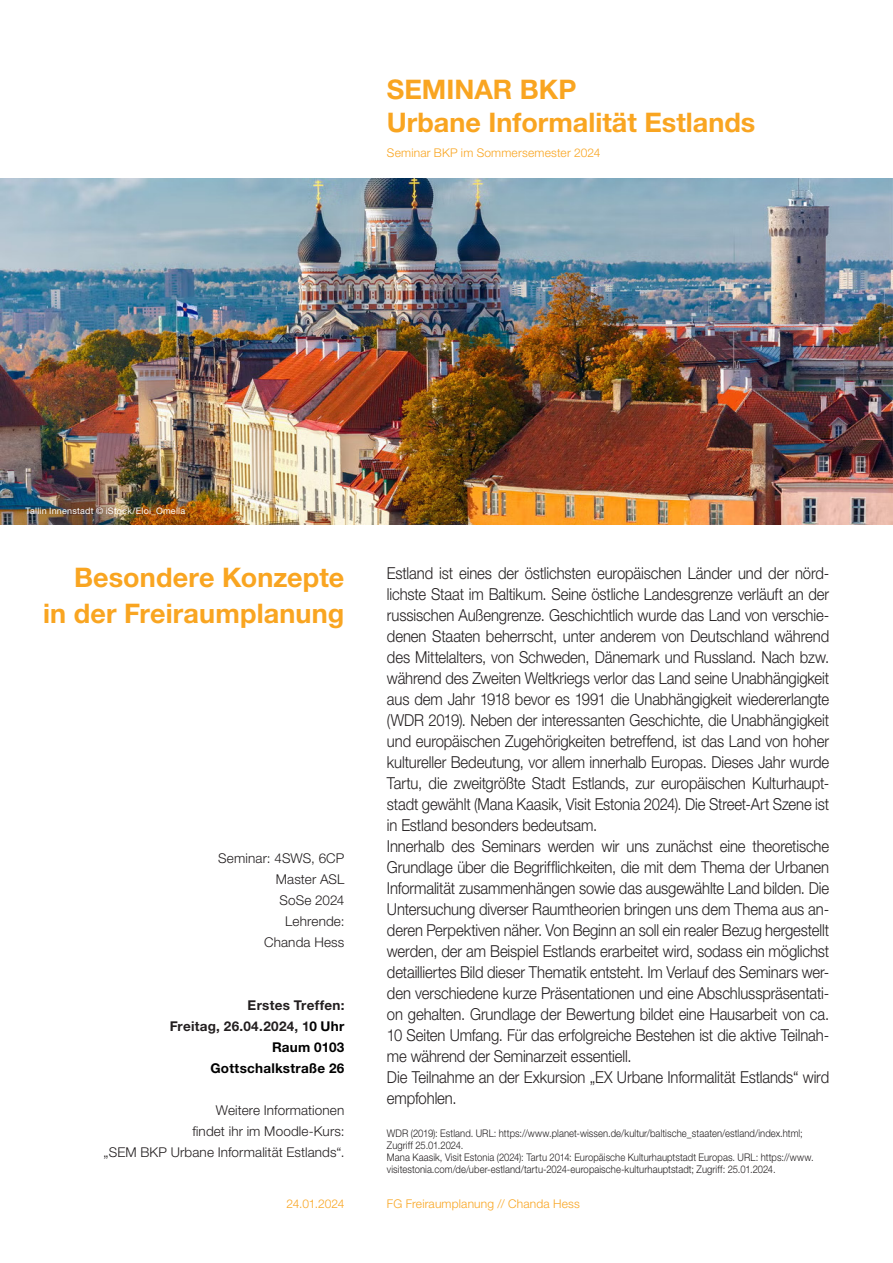
<style>
.page{position:relative;width:893px;height:1263px;background:#fff}
.page>*{position:absolute;margin:0;border:0;box-sizing:border-box;transform-origin:0 0}
.Untertitel{font:700 27px/32.4px "Helvetica Neue LT Std";color:#f9a521}
.Fließtext{font:300 16.5px/21px "Helvetica Neue LT Std";letter-spacing:-.005em;color:#231f20;text-align:justify;scale:.9 1}
.Infoleiste{font:300 13.5px "Helvetica Neue LT Std";letter-spacing:.01em;color:#231f20}
.Infoleiste-2{font:700 13.5px "Helvetica Neue LT Std";letter-spacing:.02em;color:#231f20}
.Infoleiste-3{font:700 13.5px "Helvetica Neue LT Std";letter-spacing:.02em;color:#000}
.t1{font:300 12px "Helvetica Neue LT Std";letter-spacing:.015em;color:#f9a521}
.Fließtext-2{font:300 10.5px/12px "Helvetica Neue LT Std";letter-spacing:.01em;color:#231f20;scale:.9 1}
.Bildbeschriftung-weiß{font:9px "Helvetica Neue LT Std";letter-spacing:.02em;color:#fff}
.s1{color:#000}
</style>
<div class="page">
<img style="left:0;top:179px;width:893px;height:346px">
<h1 class="Untertitel" style="left:387px;top:73px;width:370px">SEMINAR BKP<br>Urbane Informalität Estlands</h1>
<p class="t1" style="left:387px;top:145px;width:215px">Seminar BKP im Sommersemester 2024</p>
<p class="Bildbeschriftung-weiß" style="left:26px;top:505px;width:161px">Tallin Innenstadt © iStock/Eloi_Omella</p>
<p class="Untertitel" style="left:74px;top:560px;width:272px">Besondere Konzepte</p>
<p class="Untertitel" style="left:43px;top:596px;width:303px">in der Freiraumplanung</p>
<p class="Infoleiste" style="left:218px;top:849px;width:128px">Seminar: 4SWS, 6CP</p>
<p class="Infoleiste" style="left:276px;top:870px;width:70px">Master ASL</p>
<p class="Infoleiste" style="left:279px;top:891px;width:67px">SoSe 2024</p>
<p class="Infoleiste" style="left:285px;top:912px;width:61px">Lehrende:</p>
<p class="Infoleiste" style="left:264px;top:933px;width:82px">Chanda Hess</p>
<p class="Infoleiste-2" style="left:248px;top:996px;width:98px">Erstes Treffen:</p>
<p class="Infoleiste-2" style="left:170px;top:1017px;width:176px">Freitag, 26.04.2024, 1<span class="s1">0 Uhr</span></p>
<p class="Infoleiste-3" style="left:272px;top:1038px;width:74px">Raum 0103</p>
<p class="Infoleiste-3" style="left:210px;top:1059px;width:135px">Gottschalkstraße 26</p>
<p class="Infoleiste" style="left:216px;top:1101px;width:130px">Weitere Informationen</p>
<p class="Infoleiste" style="left:193px;top:1122px;width:153px">findet ihr im Moodle-Kurs:</p>
<p class="Infoleiste" style="left:104px;top:1143px;width:242px">„SEM BKP Urbane Informalität Estlands“.</p>
<p class="Fließtext" style="left:387px;top:562px;width:493px">Estland ist eines der östlichsten europäischen Länder und der nörd&shy;lichste Staat im Baltikum. Seine östliche Landesgrenze verläuft an der russischen Außengrenze. Geschichtlich wurde das Land von verschie&shy;denen Staaten beherrscht, unter anderem von Deutschland während des Mittelalters, von Schweden, Dänemark und Russland. Nach bzw. während des Zweiten Weltkriegs verlor das Land seine Unabhängigkeit aus dem Jahr 1918 bevor es 1991 die Unabhängigkeit wiedererlangte (WDR 2019). Neben der interessanten Geschichte, die Unabhängigkeit und europäischen Zugehörigkeiten betreffend, ist das Land von hoher kultureller Bedeutung, vor allem innerhalb Europas. Dieses Jahr wurde Tartu, die zweitgrößte Stadt Estlands, zur europäischen Kulturhaupt&shy;stadt gewählt (Mana Kaasik, Visit Estonia 2024). Die Street-Art Szene ist in Estland besonders bedeutsam.</p>
<p class="Fließtext" style="left:387px;top:835px;width:493px">Innerhalb des Seminars werden wir uns zunächst eine theoretische Grundlage über die Begrifflichkeiten, die mit dem Thema der Urbanen Informalität zusammenhängen sowie das ausgewählte Land bilden. Die Untersuchung diverser Raumtheorien bringen uns dem Thema aus an&shy;deren Perpektiven näher. Von Beginn an soll ein realer Bezug hergestellt werden, der am Beispiel Estlands erarbeitet wird, sodass ein möglichst detailliertes Bild dieser Thematik entsteht. Im Verlauf des Seminars wer&shy;den verschiedene kurze Präsentationen und eine Abschlusspräsentati&shy;on gehalten. Grundlage der Bewertung bildet eine Hausarbeit von ca.<br>10 Seiten Umfang. Für das erfolgreiche Bestehen ist die aktive Teilnah&shy;me während der Seminarzeit essentiell.</p>
<p class="Fließtext" style="left:387px;top:1066px;width:493px">Die Teilnahme an der Exkursion „EX Urbane Informalität Estlands“ wird empfohlen.</p>
<p class="Fließtext-2" style="left:387px;top:1127px;width:464px">WDR (2019): Estland. URL: https://www.planet-wissen.de/kultur/baltische_staaten/estland/index.html;<br>Zugriff 25.01.2024.</p>
<p class="Fließtext-2" style="left:387px;top:1151px;width:476px">Mana Kaasik, Visit Estonia (2024): Tartu 2014: Europäische Kulturhauptstadt Europas. URL: https://www. visitestonia.com/de/uber-estland/tartu-2024-europaische-kulturhauptstadt; Zugriff: 25.01.2024.</p>
<p class="t1" style="left:286px;top:1196px;width:59px">24.01.2024</p>
<p class="t1" style="left:387px;top:1196px;width:195px">FG Freiraumplanung // Chanda Hess</p>
</div>
